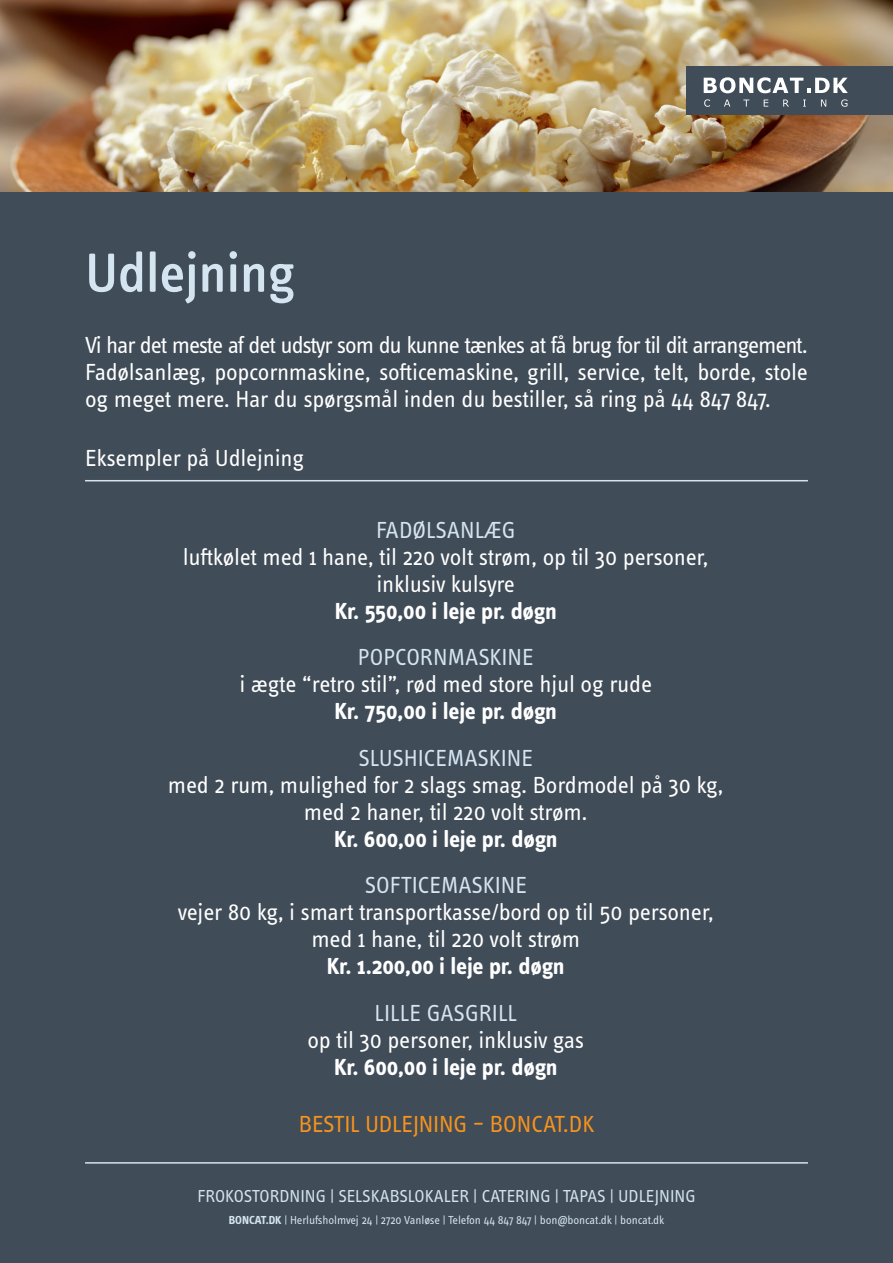
<style>
.page{position:relative;width:893px;height:1263px;background:#fff}
.page>*{position:absolute;margin:0;border:0;box-sizing:border-box;transform-origin:0 0}
.t1{font:500 57px "Info Text Pro";letter-spacing:-.01em;color:#d4e4f1}
.t2{font:24px/27px "Info Text Pro";letter-spacing:-.01em;color:#fff;text-align:justify}
.t3{font:700 24px "Info Text Pro";letter-spacing:-.01em;color:#fff}
.t4{font:24px "Info Text Pro";color:#d4e4f1}
.t5{font:24px "Info Text Pro";letter-spacing:-.01em;color:#f7931d}
.t6{font:17.85px "Info Text Pro";color:#d4e4f1}
.t7{font:12px "Info Text Pro";letter-spacing:-.01em;color:#d4e4f1}
.s1{font-weight:700}
</style>
<div class="page">
<div style="left:0;top:189px;width:893px;height:1074px;background:#404c58"></div>
<img style="left:0;top:0;width:893px;height:191px">
<hr style="left:85px;top:480px;width:723px;height:1px;background:#d4e4f1">
<hr style="left:85px;top:1162px;width:723px;height:1px;background:#d4e4f1">
<div style="left:686px;top:67px;width:207px;height:48px;background:#404c58"></div>
<svg style="left:704px;top:77px;width:144px;height:16px"></svg>
<svg style="left:704px;top:99px;width:6px;height:8px"></svg>
<svg style="left:724px;top:100px;width:6px;height:7px"></svg>
<svg style="left:743px;top:100px;width:6px;height:7px"></svg>
<svg style="left:764px;top:100px;width:4px;height:7px"></svg>
<svg style="left:783px;top:100px;width:6px;height:7px"></svg>
<svg style="left:803px;top:100px;width:3px;height:7px"></svg>
<svg style="left:821px;top:100px;width:5px;height:7px"></svg>
<svg style="left:841px;top:99px;width:6px;height:8px"></svg>
<p class="t1" style="left:85px;top:239px;width:212px">Udlejning</p>
<p class="t2" style="left:85px;top:331px;width:724px">Vi har det meste af det udstyr som du kunne tænkes at få brug for til dit arrangement.<br>Fadølsanlæg, popcornmaskine, softicemaskine, grill, service, telt, borde, stole og meget mere. Har du spørgsmål inden du bestiller, så ring på 44 847 847.</p>
<p class="t2" style="left:85px;top:444px;width:221px">Eksempler på Udlejning</p>
<p class="t4" style="left:376px;top:516px;width:141px">FADØLSANLÆG</p>
<p class="t2" style="left:183px;top:543px;width:527px;text-align:center">luftkølet med 1 hane, til 220 volt strøm, op til 30 personer, inklusiv kulsyre</p>
<p class="t3" style="left:335px;top:596px;width:224px">Kr. 550,00 i leje pr. døgn</p>
<p class="t4" style="left:358px;top:643px;width:177px">POPCORNMASKINE</p>
<p class="t2" style="left:239px;top:670px;width:414px">i ægte “retro stil”, rød med store hjul og rude</p>
<p class="t3" style="left:335px;top:697px;width:224px">Kr. 750,00 i leje pr. døgn</p>
<p class="t4" style="left:359px;top:744px;width:176px">SLUSHICEMASKINE</p>
<p class="t2" style="left:168px;top:771px;width:557px">med 2 rum, mulighed for 2 slags smag. Bordmodel på 30 kg,</p>
<p class="t2" style="left:304px;top:798px;width:285px">med 2 haner, til 220 volt strøm.</p>
<p class="t3" style="left:334px;top:824px;width:225px">Kr. 600,00 i leje pr. døgn</p>
<p class="t4" style="left:365px;top:871px;width:164px">SOFTICEMASKINE</p>
<p class="t2" style="left:178px;top:898px;width:538px">vejer 80 kg, i smart transportkasse/bord op til 50 personer,</p>
<p class="t2" style="left:311px;top:925px;width:270px">med 1 hane, til 220 volt strøm</p>
<p class="t3" style="left:327px;top:952px;width:239px">Kr. 1.200,00 i leje pr. døgn</p>
<p class="t4" style="left:375px;top:999px;width:144px">LILLE GASGRILL</p>
<p class="t2" style="left:307px;top:1026px;width:278px">op til 30 personer, inklusiv gas</p>
<p class="t3" style="left:334px;top:1052px;width:225px">Kr. 600,00 i leje pr. døgn</p>
<p class="t5" style="left:299px;top:1109px;width:297px">BESTIL UDLEJNING – BONCAT.DK</p>
<p class="t6" style="left:197px;top:1185px;width:500px">FROKOSTORDNING | SELSKABSLOKALER | CATERING | TAPAS | UDLEJNING</p>
<p class="t7" style="left:229px;top:1213px;width:437px"><span class="s1">BONCAT.DK</span> | Herlufsholmvej 24 | 2720 Vanløse | Telefon 44 847 847 | bon@boncat.dk | boncat.dk</p>
</div>
